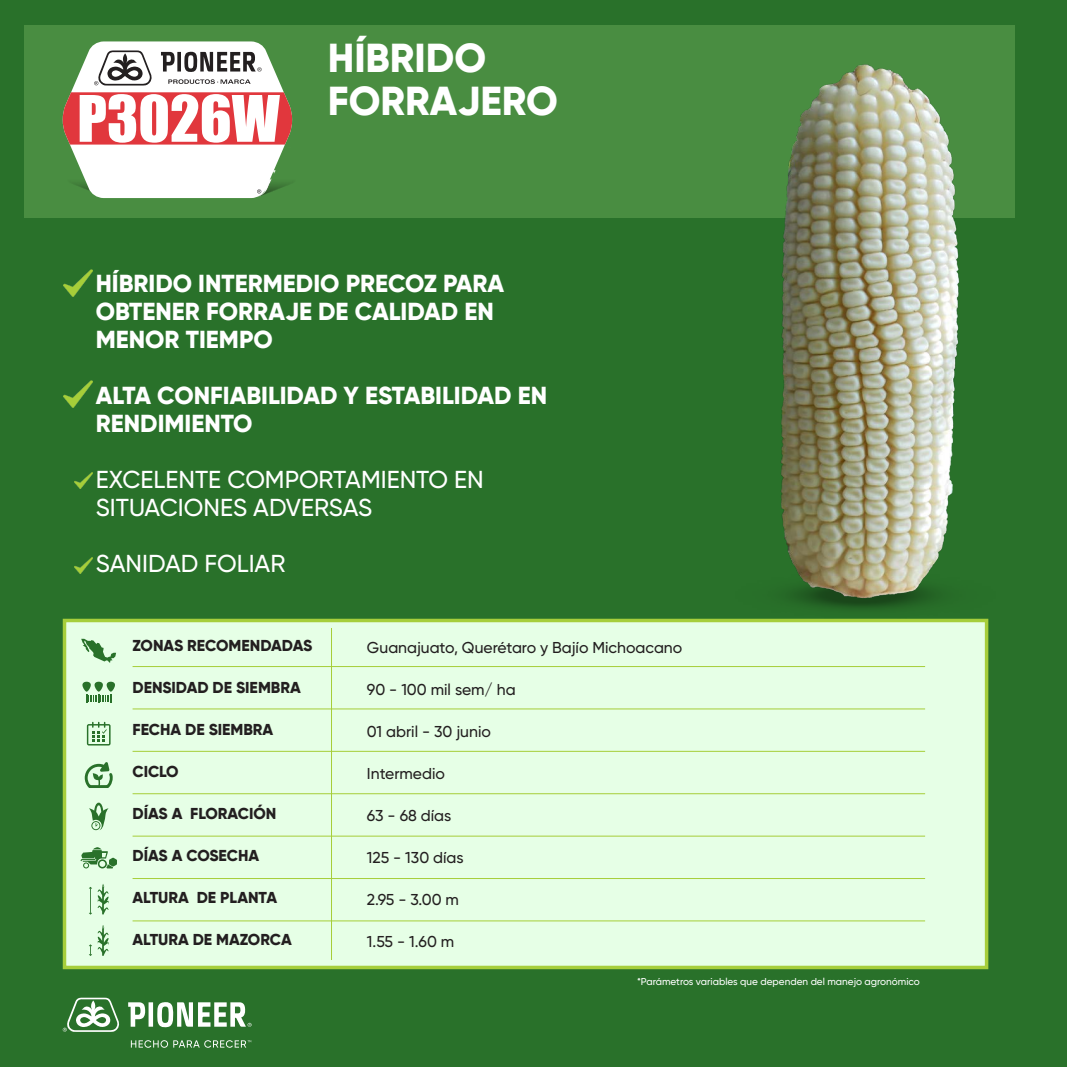
<style>
.page{position:relative;width:1067px;height:1067px;background:#29712a}
.page>*{position:absolute;margin:0;border:0;box-sizing:border-box;transform-origin:0 0}
.t1{font:59.15px "Impact";color:#fff}
.t2{font:800 40.25px "Gilroy";color:#fff}
.t3{font:800 24.5px/28px "Gilroy";color:#fff}
.t4{font:500 24.5px/28px "Gilroy";color:#fff}
.t5{font:500 15.75px "Gilroy";color:#231f20}
.t6{font:800 15.75px "Gilroy";color:#231f20}
.t7{font:500 9.97px "Gilroy";color:#fff}
</style>
<div class="page">
<div style="left:24px;top:25px;width:991px;height:193px;background:#498d41"></div>
<svg style="left:63px;top:41px;width:229px;height:157px;background:#d3a49d"></svg>
<svg style="left:128px;top:1002px;width:17px;height:24px"></svg>
<div style="left:148px;top:1002px;width:5px;height:24px;background:#fff"></div>
<svg style="left:157px;top:1002px;width:94px;height:25px"></svg>
<svg style="left:63px;top:997px;width:57px;height:35px"></svg>
<svg style="left:131px;top:1040px;width:120px;height:7px"></svg>
<div style="left:63px;top:618px;width:925px;height:351px;background:#e6ffe6;border:4px solid #a6ce3b"></div>
<svg style="left:87px;top:722px;width:24px;height:23px"></svg>
<svg style="left:85px;top:762px;width:28px;height:26px"></svg>
<svg style="left:89px;top:802px;width:20px;height:28px"></svg>
<svg style="left:80px;top:847px;width:37px;height:21px"></svg>
<svg style="left:82px;top:681px;width:9px;height:11px"></svg>
<svg style="left:94px;top:681px;width:9px;height:11px"></svg>
<svg style="left:106px;top:681px;width:9px;height:11px"></svg>
<svg style="left:86px;top:694px;width:25px;height:9px"></svg>
<svg style="left:89px;top:884px;width:20px;height:30px"></svg>
<svg style="left:89px;top:925px;width:20px;height:31px"></svg>
<svg style="left:81px;top:639px;width:35px;height:24px"></svg>
<hr style="left:133px;top:666px;width:792px;height:1px;background:#a6ce39">
<hr style="left:133px;top:708px;width:792px;height:1px;background:#a6ce39">
<hr style="left:133px;top:751px;width:792px;height:1px;background:#a6ce39">
<hr style="left:133px;top:793px;width:792px;height:1px;background:#a6ce39">
<hr style="left:133px;top:835px;width:792px;height:1px;background:#a6ce39">
<hr style="left:133px;top:878px;width:792px;height:1px;background:#a6ce39">
<hr style="left:133px;top:920px;width:792px;height:1px;background:#a6ce39">
<hr style="left:331px;top:628px;width:1px;height:332px;background:#a6ce39">
<img style="left:715px;top:618px;width:274px;height:3px">
<img style="left:757px;top:64px;width:226px;height:557px">
<img style="left:63px;top:270px;width:29px;height:26px">
<img style="left:63px;top:381px;width:29px;height:26px">
<img style="left:75px;top:472px;width:17px;height:16px">
<img style="left:75px;top:558px;width:17px;height:16px">
<p class="t1" style="left:77px;top:82px;width:204px">P3026W</p>
<p class="t2" style="left:328px;top:32px;width:160px">HÍBRIDO</p>
<p class="t2" style="left:328px;top:76px;width:232px">FORRAJERO</p>
<p class="t3" style="left:96px;top:269px;width:410px">HÍBRIDO INTERMEDIO PRECOZ PARA<br>OBTENER FORRAJE DE CALIDAD EN<br>MENOR TIEMPO</p>
<p class="t3" style="left:96px;top:381px;width:453px">ALTA CONFIABILIDAD Y ESTABILIDAD EN</p>
<p class="t3" style="left:96px;top:409px;width:158px">RENDIMIENTO</p>
<p class="t4" style="left:96px;top:465px;width:389px">EXCELENTE COMPORTAMIENTO EN<br>SITUACIONES ADVERSAS</p>
<p class="t4" style="left:96px;top:549px;width:191px">SANIDAD FOLIAR</p>
<p class="t6" style="left:132px;top:635px;width:181px">ZONAS RECOMENDADAS</p>
<p class="t6" style="left:132px;top:677px;width:170px">DENSIDAD DE SIEMBRA</p>
<p class="t6" style="left:132px;top:719px;width:142px">FECHA DE SIEMBRA</p>
<p class="t6" style="left:132px;top:761px;width:48px">CICLO</p>
<p class="t6" style="left:132px;top:803px;width:145px">DÍAS A FLORACIÓN</p>
<p class="t6" style="left:132px;top:845px;width:128px">DÍAS A COSECHA</p>
<p class="t6" style="left:132px;top:887px;width:146px">ALTURA DE PLANTA</p>
<p class="t6" style="left:132px;top:929px;width:161px">ALTURA DE MAZORCA</p>
<p class="t5" style="left:367px;top:637px;width:317px">Guanajuato, Querétaro y Bajío Michoacano</p>
<p class="t5" style="left:367px;top:679px;width:150px">90 - 100 mil sem/ ha</p>
<p class="t5" style="left:367px;top:721px;width:125px">01 abril - 30 junio</p>
<p class="t5" style="left:367px;top:763px;width:80px">Intermedio</p>
<p class="t5" style="left:367px;top:805px;width:86px">63 - 68 días</p>
<p class="t5" style="left:367px;top:847px;width:98px">125 - 130 días</p>
<p class="t5" style="left:367px;top:889px;width:94px">2.95 - 3.00 m</p>
<p class="t5" style="left:367px;top:931px;width:89px">1.55 - 1.60 m</p>
<p class="t7" style="left:637px;top:975px;width:284px">*Parámetros variables que dependen del manejo agronómico</p>
</div>
